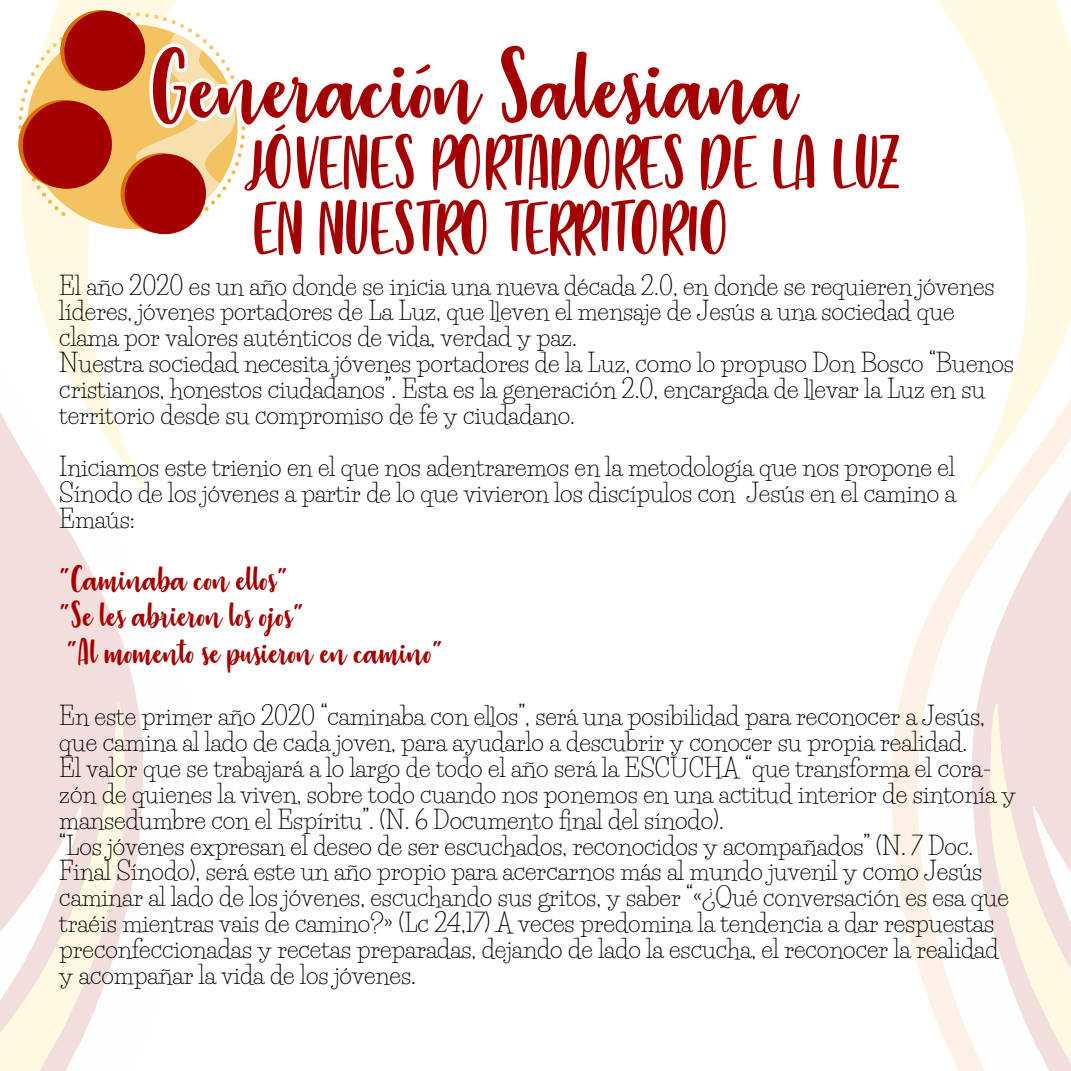
<style>
.page{position:relative;width:1071px;height:1071px;background:#fff}
.page>*{position:absolute;margin:0;border:0;box-sizing:border-box;transform-origin:0 0}
.t1{font:117.95px "Strawberry Blossom";color:#a50000}
.t2{font:42px/36.4px "Strawberry Blossom";color:#a50000}
.t3{font:24.5px/25.9px "Life Savers";color:#000}
</style>
<div class="page">
<svg style="left:0;top:412px;width:143px;height:504px;fill:#f3dede"></svg>
<svg style="left:21px;top:0;width:157px;height:493px"></svg>
<svg style="left:0;top:702px;width:125px;height:369px;fill:#f3dede"></svg>
<svg style="left:892px;top:0;width:179px;height:1071px"></svg>
<svg style="left:990px;top:703px;width:81px;height:368px"></svg>
<svg style="left:833px;top:134px;width:67px;height:55px"></svg>
<svg style="left:18px;top:5px;width:797px;height:251px"></svg>
<h1 class="t1" style="left:153px;top:30px;width:646px">Generación Salesiana</h1>
<p class="t3" style="left:59px;top:273px;width:956px">El año 2020 es un año donde se inicia una nueva década 2.0, en donde se requieren jóvenes líderes, jóvenes portadores de La Luz, que lleven el mensaje de Jesús a una sociedad que clama por valores auténticos de vida, verdad y paz.<br>Nuestra sociedad necesita jóvenes portadores de la Luz, como lo propuso Don Bosco “Buenos cristianos, honestos ciudadanos”. Esta es la generación 2.0, encargada de llevar la Luz en su territorio desde su compromiso de fe y ciudadano.</p>
<p class="t3" style="left:59px;top:454px;width:898px;text-align:justify">Iniciamos este trienio en el que nos adentraremos en la metodología que nos propone el Sínodo de los jóvenes a partir de lo que vivieron los discípulos con Jesús en el camino a Emaús:</p>
<h2 class="t2" style="left:59px;top:561px;width:387px">“Caminaba con ellos”<br>“Se les abrieron los ojos”<br>“Al momento se pusieron en camino”</h2>
<p class="t3" style="left:59px;top:703px;width:958px">En este primer año 2020 “caminaba con ellos”, será una posibilidad para reconocer a Jesús, que camina al lado de cada joven, para ayudarlo a descubrir y conocer su propia realidad.<br>El valor que se trabajará a lo largo de todo el año será la ESCUCHA “que transforma el cora&shy;zón de quienes la viven, sobre todo cuando nos ponemos en una actitud interior de sintonía y mansedumbre con el Espíritu”. (N. 6 Documento final del sínodo).<br>“Los jóvenes expresan el deseo de ser escuchados, reconocidos y acompañados” (N. 7 Doc.<br>Final Sínodo), será este un año propio para acercarnos más al mundo juvenil y como Jesús caminar al lado de los jóvenes, escuchando sus gritos, y saber “«¿Qué conversación es esa que traéis mientras vais de camino?» (Lc 24,17) A veces predomina la tendencia a dar respuestas preconfeccionadas y recetas preparadas, dejando de lado la escucha, el reconocer la realidad y acompañar la vida de los jóvenes.</p>
</div>
